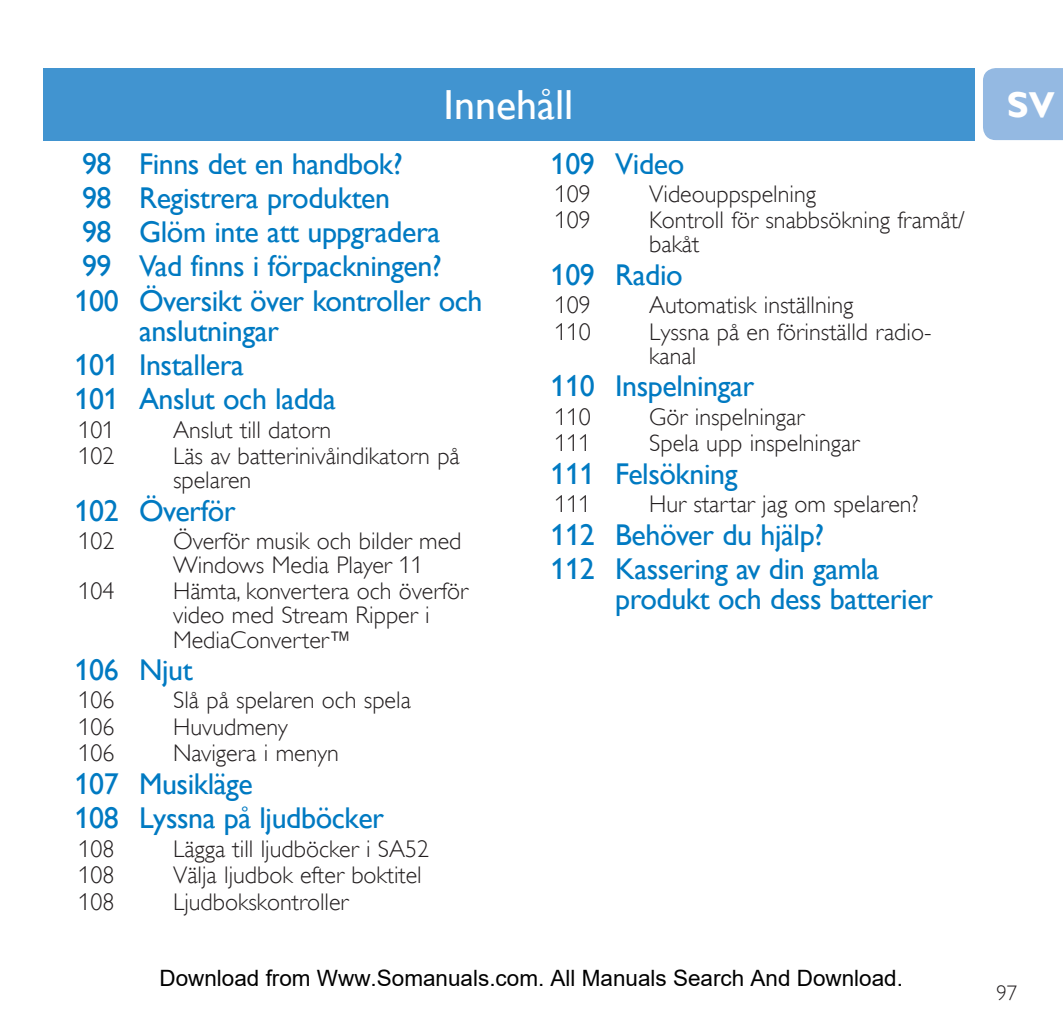
<style>
.page{position:relative;width:1063px;height:1021px;background:#fff}
.page>*{position:absolute;margin:0;border:0;box-sizing:border-box;transform-origin:0 0}
.t1{font:42px "Gill Sans Alt One WGL";color:#fff}
.t2{font:700 36px "Gill Sans Alt One WGL";color:#fff}
.t3{font:30px/34.2px "Gill Sans Alt One WGL";letter-spacing:-.015em;color:#007ac2}
.t4{font:24px/24px "Gill Sans Alt One WGL Light";color:#231f20}
.t5{font:22.5px "Arial";color:#000}
.t6{font:21px "Gill Sans Alt One WGL Light";color:#231f20}
</style>
<div class="page">
<div style="left:983px;top:68px;width:80px;height:72px;background:#94b9e2"></div>
<div style="left:43px;top:68px;width:931px;height:72px;background:#4194d0"></div>
<h1 class="t1" style="left:444px;top:76px;width:131px">Innehåll</h1>
<h2 class="t2" style="left:1007px;top:81px;width:49px">SV</h2>
<p class="t3" style="left:75px;top:146px;width:409px">98 Finns det en handbok?<br>98 Registrera produkten<br>98 Glöm inte att uppgradera<br>99 Vad finns i förpackningen?<br>100 Översikt över kontroller och</p>
<p class="t3" style="left:75px;top:313px;width:263px;text-indent:64px">anslutningar<br>101 Installera<br>101 Anslut och ladda</p>
<p class="t4" style="left:79px;top:417px;width:37px">101</p>
<p class="t4" style="left:173px;top:417px;width:160px">Anslut till datorn</p>
<p class="t4" style="left:79px;top:444px;width:37px">102</p>
<p class="t4" style="left:173px;top:444px;width:288px">Läs av batterinivåindikatorn på spelaren</p>
<p class="t3" style="left:75px;top:493px;width:163px">102 Överför</p>
<p class="t4" style="left:79px;top:529px;width:37px">102</p>
<p class="t4" style="left:173px;top:529px;width:290px">Överför musik och bilder med<br>Windows Media Player 11</p>
<p class="t4" style="left:79px;top:579px;width:37px">104</p>
<p class="t4" style="left:173px;top:579px;width:297px">Hämta, konvertera och överför video med Stream Ripper i<br>MediaConverter™</p>
<p class="t3" style="left:75px;top:652px;width:119px">106 Njut</p>
<p class="t4" style="left:79px;top:688px;width:37px">106</p>
<p class="t4" style="left:173px;top:688px;width:239px">Slå på spelaren och spela</p>
<p class="t4" style="left:79px;top:715px;width:37px">106</p>
<p class="t4" style="left:173px;top:715px;width:116px">Huvudmeny</p>
<p class="t4" style="left:79px;top:741px;width:37px">106</p>
<p class="t4" style="left:173px;top:741px;width:167px">Navigera i menyn</p>
<p class="t3" style="left:75px;top:766px;width:311px">107 Musikläge<br>108 Lyssna på ljudböcker</p>
<p class="t4" style="left:79px;top:836px;width:37px">108</p>
<p class="t4" style="left:173px;top:836px;width:258px">Lägga till ljudböcker i SA52</p>
<p class="t4" style="left:79px;top:863px;width:37px">108</p>
<p class="t4" style="left:173px;top:863px;width:250px">Välja ljudbok efter boktitel</p>
<p class="t4" style="left:79px;top:889px;width:37px">108</p>
<p class="t4" style="left:173px;top:889px;width:177px">Ljudbokskontroller</p>
<p class="t3" style="left:551px;top:146px;width:135px">109 Video</p>
<p class="t4" style="left:555px;top:182px;width:37px">109</p>
<p class="t4" style="left:649px;top:182px;width:168px">Videouppspelning</p>
<p class="t4" style="left:555px;top:208px;width:37px">109</p>
<p class="t4" style="left:649px;top:208px;width:317px">Kontroll för snabbsökning framåt/ bakåt</p>
<p class="t3" style="left:551px;top:257px;width:133px">109 Radio</p>
<p class="t4" style="left:555px;top:293px;width:37px">109</p>
<p class="t4" style="left:649px;top:293px;width:206px">Automatisk inställning</p>
<p class="t4" style="left:555px;top:320px;width:37px">110</p>
<p class="t4" style="left:649px;top:320px;width:284px">Lyssna på en förinställd radio&shy;kanal</p>
<p class="t3" style="left:551px;top:369px;width:205px">110 Inspelningar</p>
<p class="t4" style="left:555px;top:405px;width:37px">110</p>
<p class="t4" style="left:649px;top:405px;width:157px">Gör inspelningar</p>
<p class="t4" style="left:555px;top:431px;width:37px">111</p>
<p class="t4" style="left:649px;top:431px;width:212px">Spela upp inspelningar</p>
<p class="t3" style="left:551px;top:456px;width:188px">111 Felsökning</p>
<p class="t4" style="left:555px;top:492px;width:37px">111</p>
<p class="t4" style="left:649px;top:492px;width:271px">Hur startar jag om spelaren?</p>
<p class="t3" style="left:551px;top:517px;width:330px">112 Behöver du hjälp?<br>112 Kassering av din gamla</p>
<p class="t3" style="left:615px;top:581px;width:319px">produkt och dess batterier</p>
<p class="t5" style="left:159px;top:965px;width:745px">Download from Www.Somanuals.com. All Manuals Search And Download.</p>
<p class="t6" style="left:996px;top:979px;width:22px">97</p>
</div>
